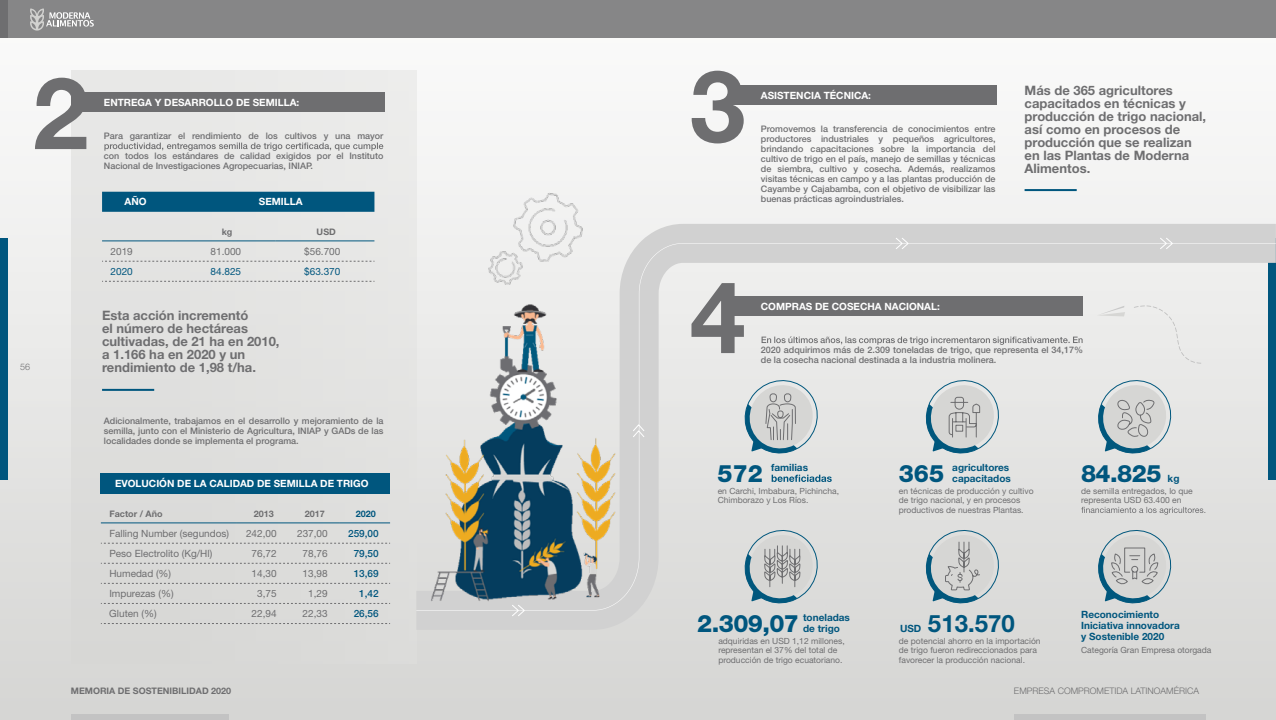
<style>
.page{position:relative;width:1276px;height:720px;background:#fff}
.page>*{position:absolute;margin:0;border:0;box-sizing:border-box;transform-origin:0 0}
.t1{font:700 100px/211px "Helvetica Neue LT Std";color:#6e6e70}
.t2{font:800 24px "Helvetica Neue LT Std";letter-spacing:-.025em;color:#00567e}
.t3{font:700 24px "Helvetica Neue LT Std";color:#00567e}
.t4{font:700 13px/13px "Helvetica Neue LT Std";color:#6e6e70}
.t5{font:10px "Helvetica Neue LT Std";color:#6e6e70}
.t6{font:700 10px "Helvetica Neue LT Std";color:#fff}
.t7{font:700 10px/11px "Helvetica Neue LT Std";color:#00567e}
.t8{font:500 10px "Helvetica Neue LT Std";color:#00567e}
.t9{font:10px "Helvetica Neue LT Std";color:#00567e}
.t10{font:500 9px/10px "Helvetica Neue LT Std";color:#6e6e70}
.t11{font:700 9px "Helvetica Neue LT Std";color:#6e6e70}
.t12{font:300 9px "Helvetica Neue LT Std";color:#6e6e70}
.t13{font:700 9px "Helvetica Neue LT Std";color:#00567e}
.t14{font:8.5px/9.5px "Helvetica Neue LT Std";color:#6e6e70}
</style>
<div class="page">
<div style="left:0;top:0;width:1276px;height:720px;background:linear-gradient(to bottom,#fdfdfd,#d5d5d3)"></div>
<div style="left:0;top:0;width:1276px;height:38px;background:#868687"></div>
<svg style="left:30px;top:9px;width:64px;height:22px"></svg>
<div style="left:0;top:239px;width:7px;height:241px;background:#00567e"></div>
<div style="left:0;top:0;width:7px;height:38px;background:#6e6e70"></div>
<div style="left:1268px;top:239px;width:8px;height:241px;background:#00567e"></div>
<div style="left:71px;top:714px;width:157px;height:6px;background:#c3c3c3"></div>
<div style="left:1014px;top:714px;width:191px;height:6px;background:#c3c3c3"></div>
<div style="left:71px;top:71px;width:346px;height:592px;background:#e1e1e0"></div>
<svg style="left:104px;top:143px;width:279px;height:8px"></svg>
<div style="left:71px;top:93px;width:314px;height:19px;background:#6e6e70"></div>
<div style="left:728px;top:86px;width:268px;height:19px;background:#6e6e70"></div>
<hr style="left:102px;top:389px;width:52px;height:2px;background:#00567e">
<hr style="left:1024px;top:189px;width:52px;height:2px;background:#00567e">
<div style="left:102px;top:192px;width:272px;height:20px;background:#00567e"></div>
<svg style="left:102px;top:261px;width:272px;height:1px"></svg>
<hr style="left:102px;top:241px;width:71px;height:1px;background:#00567e">
<hr style="left:176px;top:241px;width:99px;height:1px;background:#00567e">
<hr style="left:275px;top:241px;width:99px;height:1px;background:#00567e">
<svg style="left:102px;top:281px;width:272px;height:1px"></svg>
<div style="left:101px;top:474px;width:289px;height:20px;background:#00567e"></div>
<svg style="left:101px;top:563px;width:289px;height:1px"></svg>
<svg style="left:101px;top:583px;width:289px;height:1px"></svg>
<svg style="left:101px;top:603px;width:289px;height:1px"></svg>
<hr style="left:101px;top:523px;width:136px;height:1px;background:#00567e">
<hr style="left:237px;top:523px;width:51px;height:1px;background:#00567e">
<hr style="left:288px;top:523px;width:51px;height:1px;background:#00567e">
<hr style="left:339px;top:523px;width:51px;height:1px;background:#00567e">
<svg style="left:101px;top:543px;width:289px;height:1px"></svg>
<svg style="left:101px;top:623px;width:289px;height:1px"></svg>
<svg style="left:416px;top:224px;width:859px;height:406px;background:#d6d6d5"></svg>
<svg style="left:895px;top:238px;width:14px;height:5px"></svg>
<svg style="left:416px;top:243px;width:859px;height:368px;background:#d8dada"></svg>
<svg style="left:1159px;top:238px;width:14px;height:11px"></svg>
<svg style="left:633px;top:424px;width:11px;height:13px"></svg>
<img style="left:426px;top:183px;width:196px;height:437px">
<h1 class="t1" style="left:33px;top:6px;width:57px">2</h1>
<h1 class="t1" style="left:690px;top:-1px;width:57px">3<br>4</h1>
<p class="t6" style="left:104px;top:97px;width:197px">ENTREGA Y DESARROLLO DE SEMILLA:</p>
<p class="t10" style="left:104px;top:131px;width:281px">Para garantizar el rendimiento de los cultivos y una mayor</p>
<p class="t10" style="left:104px;top:151px;width:281px">con todos los estándares de calidad exigidos por el Instituto<br>Nacional de Investigaciones Agropecuarias, INIAP.</p>
<p class="t6" style="left:125px;top:196px;width:24px">AÑO</p>
<p class="t6" style="left:259px;top:196px;width:45px">SEMILLA</p>
<p class="t11" style="left:222px;top:226px;width:12px">kg</p>
<p class="t11" style="left:317px;top:226px;width:21px">USD</p>
<p class="t5" style="left:111px;top:245px;width:24px">2019</p>
<p class="t5" style="left:211px;top:245px;width:32px">81.000</p>
<p class="t5" style="left:304px;top:245px;width:38px">$56.700</p>
<p class="t9" style="left:111px;top:265px;width:24px">2020</p>
<p class="t9" style="left:211px;top:265px;width:32px">84.825</p>
<p class="t9" style="left:304px;top:265px;width:38px">$63.370</p>
<h3 class="t4" style="left:102px;top:308px;width:179px">Esta acción incrementó<br>el número de hectáreas cultivadas, de 21 ha en 2010, a 1.166 ha en 2020 y un rendimiento de 1,98 t/ha.</h3>
<p class="t12" style="left:20px;top:362px;width:12px">56</p>
<p class="t6" style="left:761px;top:90px;width:112px">ASISTENCIA TÉCNICA:</p>
<p class="t10" style="left:761px;top:124px;width:236px;text-align:justify">Promovemos la transferencia de conocimientos entre productores industriales y pequeños agricultores, brindando capacitaciones sobre la importancia del cultivo de trigo en el país, manejo de semillas y técnicas de siembra, cultivo y cosecha. Además, realizamos visitas técnicas en campo y a las plantas producción de Cayambe y Cajabamba, con el objetivo de visibilizar las buenas prácticas agroindustriales.</p>
<h3 class="t4" style="left:1024px;top:84px;width:183px">Más de 365 agricultores capacitados en técnicas y producción de trigo nacional, así como en procesos de producción que se realizan en las Plantas de Moderna<br>Alimentos.</h3>
<p class="t6" style="left:761px;top:301px;width:180px">COMPRAS DE COSECHA NACIONAL:</p>
<p class="t10" style="left:761px;top:345px;width:324px">2020 adquirimos más de 2.309 toneladas de trigo, que representa el 34,17% de la cosecha nacional destinada a la industria molinera.</p>
<p class="t10" style="left:104px;top:416px;width:281px;text-align:justify">Adicionalmente, trabajamos en el desarrollo y mejoramiento de la semilla, junto con el Ministerio de Agricultura, INIAP y GADs de las localidades donde se implementa el programa.</p>
<p class="t6" style="left:115px;top:478px;width:255px">EVOLUCIÓN DE LA CALIDAD DE SEMILLA DE TRIGO</p>
<p class="t11" style="left:109px;top:508px;width:55px">Factor / Año</p>
<p class="t11" style="left:254px;top:508px;width:22px">2013</p>
<p class="t11" style="left:305px;top:508px;width:22px">2017</p>
<p class="t13" style="left:356px;top:508px;width:22px">2020</p>
<p class="t5" style="left:109px;top:527px;width:121px">Falling Number (segundos)</p>
<p class="t5" style="left:246px;top:527px;width:32px">242,00</p>
<p class="t5" style="left:297px;top:527px;width:32px">237,00</p>
<p class="t8" style="left:348px;top:527px;width:32px">259,00</p>
<p class="t5" style="left:109px;top:547px;width:104px">Peso Electrolito (Kg/Hl)</p>
<p class="t5" style="left:252px;top:547px;width:27px">76,72</p>
<p class="t5" style="left:303px;top:547px;width:27px">78,76</p>
<p class="t8" style="left:354px;top:547px;width:27px">79,50</p>
<p class="t5" style="left:109px;top:567px;width:63px">Humedad (%)</p>
<p class="t5" style="left:252px;top:567px;width:27px">14,30</p>
<p class="t5" style="left:303px;top:567px;width:27px">13,98</p>
<p class="t8" style="left:354px;top:567px;width:27px">13,69</p>
<p class="t5" style="left:109px;top:587px;width:66px">Impurezas (%)</p>
<p class="t5" style="left:257px;top:587px;width:21px">3,75</p>
<p class="t5" style="left:308px;top:587px;width:21px">1,29</p>
<p class="t8" style="left:359px;top:587px;width:21px">1,42</p>
<p class="t5" style="left:109px;top:608px;width:49px">Gluten (%)</p>
<p class="t5" style="left:252px;top:608px;width:27px">22,94</p>
<p class="t5" style="left:303px;top:608px;width:27px">22,33</p>
<p class="t8" style="left:354px;top:608px;width:27px">26,56</p>
<h2 class="t2" style="left:717px;top:460px;width:47px">572</h2>
<p class="t7" style="left:771px;top:462px;width:38px">familias</p>
<h2 class="t2" style="left:898px;top:460px;width:47px">365</h2>
<p class="t7" style="left:952px;top:462px;width:60px">agricultores capacitados</p>
<h2 class="t2" style="left:1081px;top:460px;width:82px">84.825</h2>
<p class="t7" style="left:1167px;top:473px;width:13px">kg</p>
<p class="t14" style="left:717px;top:486px;width:123px">en Carchi, Imbabura, Pichincha,<br>Chimborazo y Los Ríos.</p>
<p class="t14" style="left:899px;top:486px;width:136px">en técnicas de producción y cultivo de trigo nacional, y en procesos productivos de nuestras Plantas.</p>
<p class="t14" style="left:1081px;top:486px;width:113px">de semilla entregados, lo que representa USD 63.400 en</p>
<p class="t7" style="left:803px;top:611px;width:48px">toneladas de trigo</p>
<h2 class="t2" style="left:697px;top:610px;width:103px">2.309,07</h2>
<p class="t14" style="left:718px;top:636px;width:128px">adquiridas en USD 1,12 millones, representan el 37% del total de producción de trigo ecuatoriano.</p>
<p class="t7" style="left:900px;top:623px;width:23px">USD</p>
<h2 class="t3" style="left:928px;top:609px;width:88px">513.570</h2>
<p class="t14" style="left:899px;top:636px;width:143px">de potencial ahorro en la importación de trigo fueron redireccionados para favorecer la producción nacional.</p>
<p class="t7" style="left:1081px;top:609px;width:100px">Reconocimiento<br>Iniciativa innovadora y Sostenible 2020</p>
<p class="t14" style="left:1081px;top:645px;width:132px">Categoría Gran Empresa otorgada</p>
<p class="t11" style="left:71px;top:685px;width:162px">MEMORIA DE SOSTENIBILIDAD 2020</p>
<p class="t12" style="left:1014px;top:685px;width:187px">EMPRESA COMPROMETIDA LATINOAMÉRICA</p>
</div>
